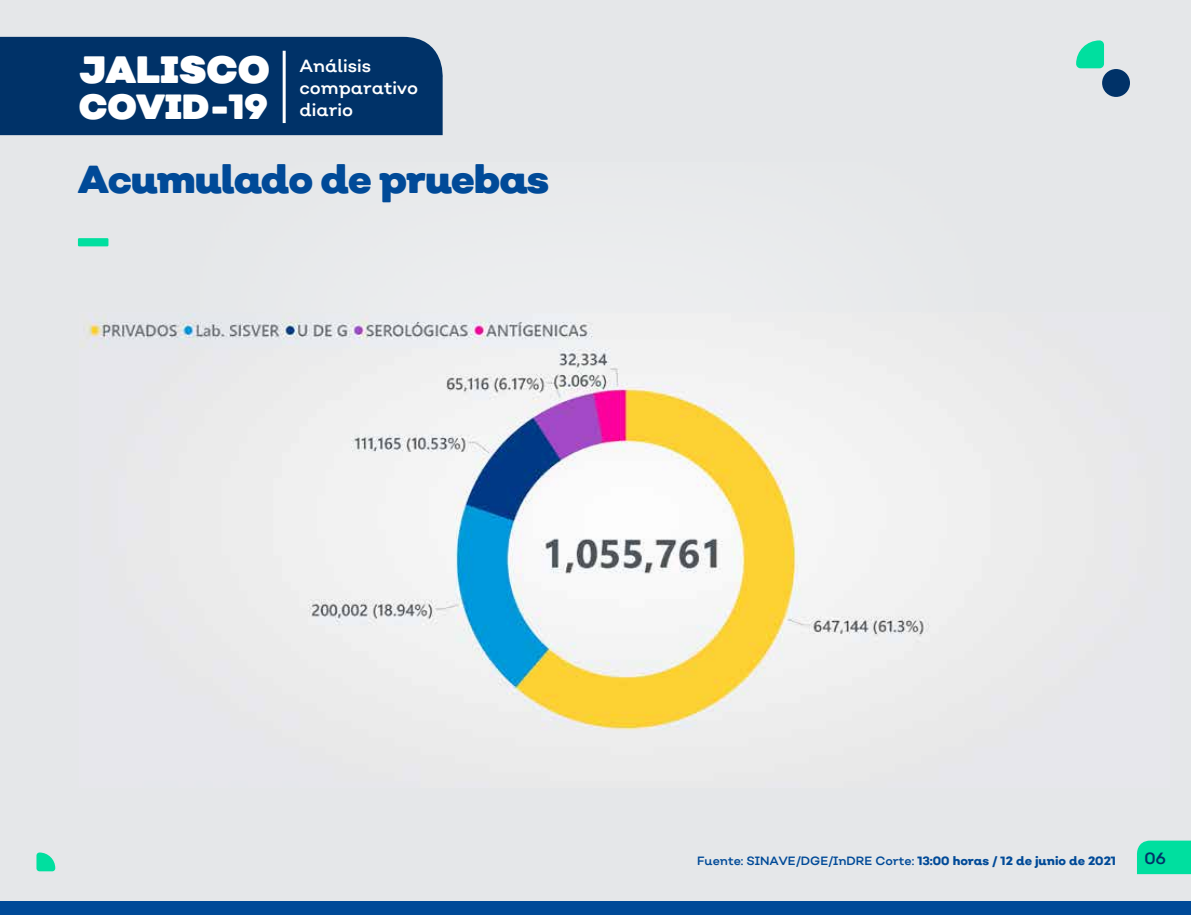
<style>
.page{position:relative;width:1191px;height:915px;background:#fff}
.page>*{position:absolute;margin:0;border:0;box-sizing:border-box;transform-origin:0 0}
.t1{font:900 50.7px "Nutmeg";color:#00df9f}
.t2{font:900 39px "Nutmeg";letter-spacing:-.03em;color:#004a98}
.t3{font:900 38.1px "Nutmeg";color:#fff}
.t4{font:900 34.95px "Nutmeg";color:#fff}
.t5{font:17.7px/22.4px "Nutmeg";color:#fff}
.t6{font:16.35px "Nutmeg";color:#003268}
.t7{font:12px "Nutmeg";color:#004a98}
.s1{font-weight:800}
</style>
<div class="page">
<div style="left:0;top:0;width:1191px;height:914px;background:#e5e7e9"></div>
<img style="left:87px;top:313px;width:903px;height:417px">
<div style="left:0;top:37px;width:443px;height:98px;background:#003268"></div>
<div style="left:0;top:901px;width:1191px;height:13px;background:#004a98"></div>
<div style="left:1137px;top:840px;width:54px;height:33px;background:#00df9f"></div>
<svg style="left:1076px;top:40px;width:28px;height:28px"></svg>
<div style="left:36px;top:852px;width:19px;height:19px;background:#00df9f;border-radius:3px"></div>
<div style="left:1102px;top:69px;width:28px;height:28px;background:#003268;border-radius:50%"></div>
<hr style="left:283px;top:51px;width:3px;height:72px;background:#fff">
<h3 class="t3" style="left:79px;top:44px;width:192px">JALISCO</h3>
<h3 class="t4" style="left:79px;top:84px;width:191px">COVID-19</h3>
<h3 class="t5" style="left:299px;top:54px;width:120px">Análisis comparativo diario</h3>
<h2 class="t2" style="left:78px;top:154px;width:473px">Acumulado de pruebas</h2>
<h1 class="t1" style="left:78px;top:182px;width:32px">_</h1>
<p class="t7" style="left:697px;top:852px;width:420px">Fuente: SINAVE/DGE/InDRE Corte: <span class="s1">13:00 horas / 12 de junio de 2021</span></p>
<h3 class="t6" style="left:1144px;top:847px;width:23px">06</h3>
</div>
